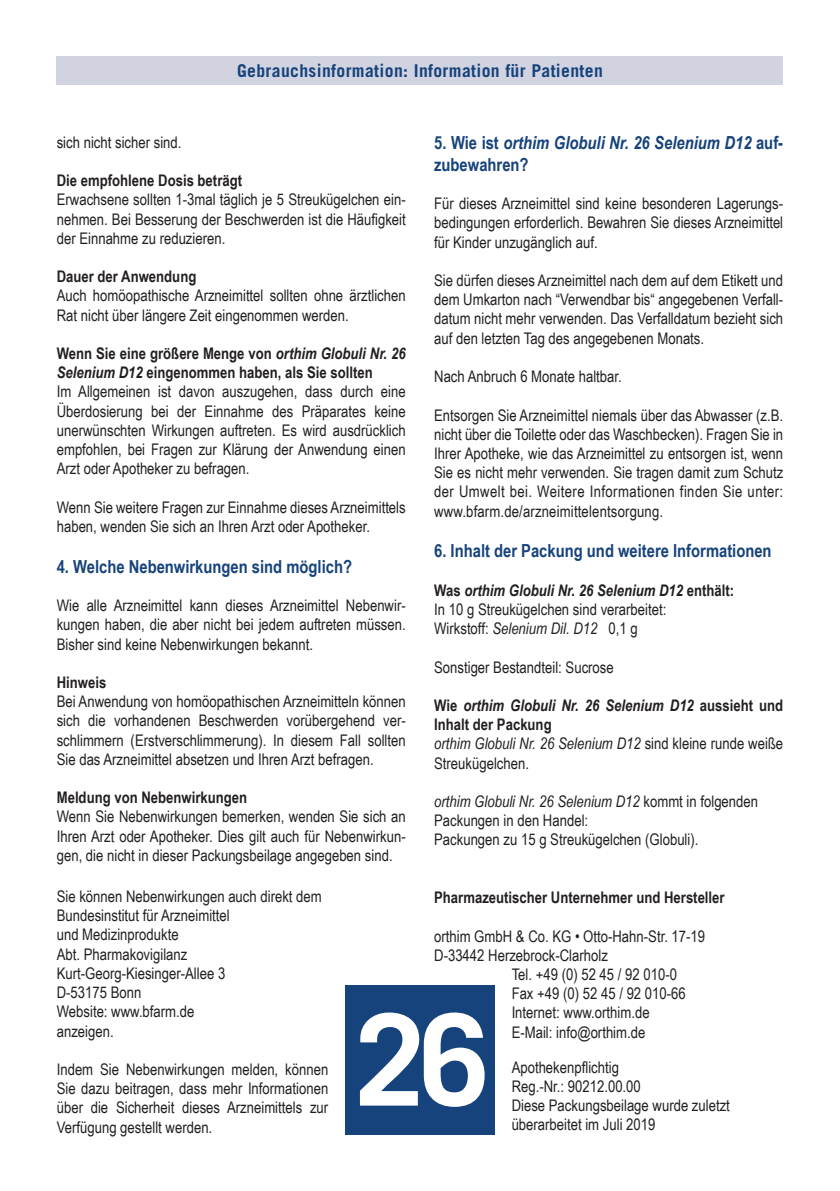
<style>
.page{position:relative;width:840px;height:1191px;background:#fff}
.page>*{position:absolute;margin:0;border:0;box-sizing:border-box;transform-origin:0 0}
.t1{font:700 127.2px "Trade Gothic LT Pro";color:#fff}
.t2{font:700 18px "Arial Narrow";color:#16437b}
.t3{font:italic 700 18px/21.6px "Arial Narrow";color:#16437b}
.t4{font:700 17.6px "Trade Gothic LT Pro";letter-spacing:.02em;color:#16437b}
.t5{font:16px/19.2px "Arial Narrow";color:#231f20;text-align:justify}
.t6{font:700 16px "Arial Narrow";color:#231f20}
.s1{font-style:normal}
.s2{font-weight:700}
.s3{font-weight:700;font-style:italic}
.s4{font-style:italic}
</style>
<div class="page">
<div style="left:345px;top:985px;width:149px;height:149px;background:#16437b"></div>
<div style="left:57px;top:57px;width:725px;height:28px;background:#d2d3e1"></div>
<p class="t4" style="left:237px;top:60px;width:367px">Gebrauchsinformation: Information für Patienten</p>
<p class="t3" style="left:434px;top:131px;width:350px"><span class="s1">5. Wie ist</span> orthim Globuli Nr. 26 Selenium D12 <span class="s1">auf&shy;zubewahren?</span></p>
<p class="t5" style="left:434px;top:193px;width:350px">Für dieses Arzneimittel sind keine besonderen Lagerungs&shy;bedingungen erforderlich. Bewahren Sie dieses Arzneimittel für Kinder unzugänglich auf.</p>
<p class="t5" style="left:434px;top:270px;width:350px">Sie dürfen dieses Arzneimittel nach dem auf dem Etikett und dem Umkarton nach “Verwendbar bis“ angegebenen Verfall&shy;datum nicht mehr verwenden. Das Verfalldatum bezieht sich auf den letzten Tag des angegebenen Monats.</p>
<p class="t5" style="left:434px;top:366px;width:189px">Nach Anbruch 6 Monate haltbar.</p>
<p class="t5" style="left:434px;top:405px;width:350px">Entsorgen Sie Arzneimittel niemals über das Abwasser (z.B. nicht über die Toilette oder das Waschbecken). Fragen Sie in Ihrer Apotheke, wie das Arzneimittel zu entsorgen ist, wenn Sie es nicht mehr verwenden. Sie tragen damit zum Schutz der Umwelt bei. Weitere Informationen finden Sie unter: www.bfarm.de/arzneimittelentsorgung.</p>
<p class="t2" style="left:434px;top:537px;width:339px">6. Inhalt der Packung und weitere Informationen</p>
<p class="t5" style="left:434px;top:580px;width:301px;text-align:left"><span class="s2">Was</span> <span class="s3">orthim Globuli Nr. 26 Selenium D12</span> <span class="s2">enthält:<br></span>In 10 g Streukügelchen sind verarbeitet:<br>Wirkstoff: <span class="s4">Selenium Dil. D12</span> 0,1 g</p>
<p class="t5" style="left:434px;top:657px;width:181px">Sonstiger Bestandteil: Sucrose</p>
<p class="t5" style="left:434px;top:695px;width:350px;text-align:left"><span class="s2">Wie</span> <span class="s3">orthim Globuli Nr. 26 Selenium D12</span> <span class="s2">aussieht und Inhalt der Packung<br></span><span class="s4">orthim Globuli Nr. 26 Selenium D12</span> sind kleine runde weiße Streukügelchen.</p>
<p class="t5" style="left:434px;top:791px;width:325px;text-align:left"><span class="s4">orthim Globuli Nr. 26 Selenium D12</span> kommt in folgenden<br>Packungen in den Handel:<br>Packungen zu 15 g Streukügelchen (Globuli).</p>
<p class="t5" style="left:57px;top:132px;width:126px">sich nicht sicher sind.</p>
<p class="t6" style="left:57px;top:168px;width:187px">Die empfohlene Dosis beträgt</p>
<p class="t5" style="left:57px;top:189px;width:350px">Erwachsene sollten 1-3mal täglich je 5 Streukügelchen ein&shy;nehmen. Bei Besserung der Beschwerden ist die Häufigkeit der Einnahme zu reduzieren.</p>
<p class="t6" style="left:57px;top:264px;width:141px">Dauer der Anwendung</p>
<p class="t5" style="left:57px;top:285px;width:350px">Auch homöopathische Arzneimittel sollten ohne ärztlichen<br>Rat nicht über längere Zeit eingenommen werden.</p>
<p class="t5" style="left:57px;top:343px;width:350px;text-align:left"><span class="s2">Wenn Sie eine größere Menge von</span> <span class="s3">orthim Globuli Nr. 26<br>Selenium D12</span> <span class="s2">eingenommen haben, als Sie sollten<br></span>Im Allgemeinen ist davon auszugehen, dass durch eine Überdosierung bei der Einnahme des Präparates keine unerwünschten Wirkungen auftreten. Es wird ausdrücklich empfohlen, bei Fragen zur Klärung der Anwendung einen Arzt oder Apotheker zu befragen.</p>
<p class="t5" style="left:57px;top:497px;width:350px">Wenn Sie weitere Fragen zur Einnahme dieses Arzneimittels haben, wenden Sie sich an Ihren Arzt oder Apotheker.</p>
<p class="t2" style="left:57px;top:553px;width:297px">4. Welche Nebenwirkungen sind möglich?</p>
<p class="t5" style="left:57px;top:595px;width:350px">Wie alle Arzneimittel kann dieses Arzneimittel Nebenwir&shy;kungen haben, die aber nicht bei jedem auftreten müssen.<br>Bisher sind keine Nebenwirkungen bekannt.</p>
<p class="t6" style="left:57px;top:670px;width:51px">Hinweis</p>
<p class="t5" style="left:57px;top:691px;width:350px">Bei Anwendung von homöopathischen Arzneimitteln können sich die vorhandenen Beschwerden vorübergehend ver&shy;schlimmern (Erstverschlimmerung). In diesem Fall sollten Sie das Arzneimittel absetzen und Ihren Arzt befragen.</p>
<p class="t6" style="left:57px;top:785px;width:192px">Meldung von Nebenwirkungen</p>
<p class="t5" style="left:57px;top:806px;width:350px">Wenn Sie Nebenwirkungen bemerken, wenden Sie sich an Ihren Arzt oder Apotheker. Dies gilt auch für Nebenwirkun&shy;gen, die nicht in dieser Packungsbeilage angegeben sind.</p>
<p class="t5" style="left:57px;top:886px;width:266px;text-align:left">Sie können Nebenwirkungen auch direkt dem<br>Bundesinstitut für Arzneimittel<br>und Medizinprodukte<br>Abt. Pharmakovigilanz<br>Kurt-Georg-Kiesinger-Allee 3<br>D-53175 Bonn<br>Website: www.bfarm.de<br>anzeigen.</p>
<p class="t5" style="left:57px;top:1059px;width:273px">Indem Sie Nebenwirkungen melden, können Sie dazu beitragen, dass mehr Informationen über die Sicherheit dieses Arzneimittels zur Verfügung gestellt werden.</p>
<p class="t6" style="left:434px;top:885px;width:292px">Pharmazeutischer Unternehmer und Hersteller</p>
<p class="t5" style="left:434px;top:925px;width:272px">orthim GmbH &amp; Co. KG • Otto-Hahn-Str. 17-19</p>
<p class="t5" style="left:434px;top:945px;width:175px">D-33442 Herzebrock-Clarholz</p>
<p class="t5" style="left:511px;top:964px;width:167px">Tel. +49 (0) 52 45 / 92 010-0</p>
<p class="t5" style="left:511px;top:983px;width:175px">Fax +49 (0) 52 45 / 92 010-66</p>
<p class="t5" style="left:511px;top:1002px;width:139px">Internet: www.orthim.de</p>
<p class="t5" style="left:511px;top:1021px;width:135px">E-Mail: info@orthim.de</p>
<p class="t5" style="left:511px;top:1057px;width:220px;text-align:left">Apothekenpflichtig<br>Reg.-Nr.: 90212.00.00<br>Diese Packungsbeilage wurde zuletzt überarbeitet im Juli 2019</p>
<h1 class="t1" style="left:354px;top:982px;width:136px">26</h1>
</div>
